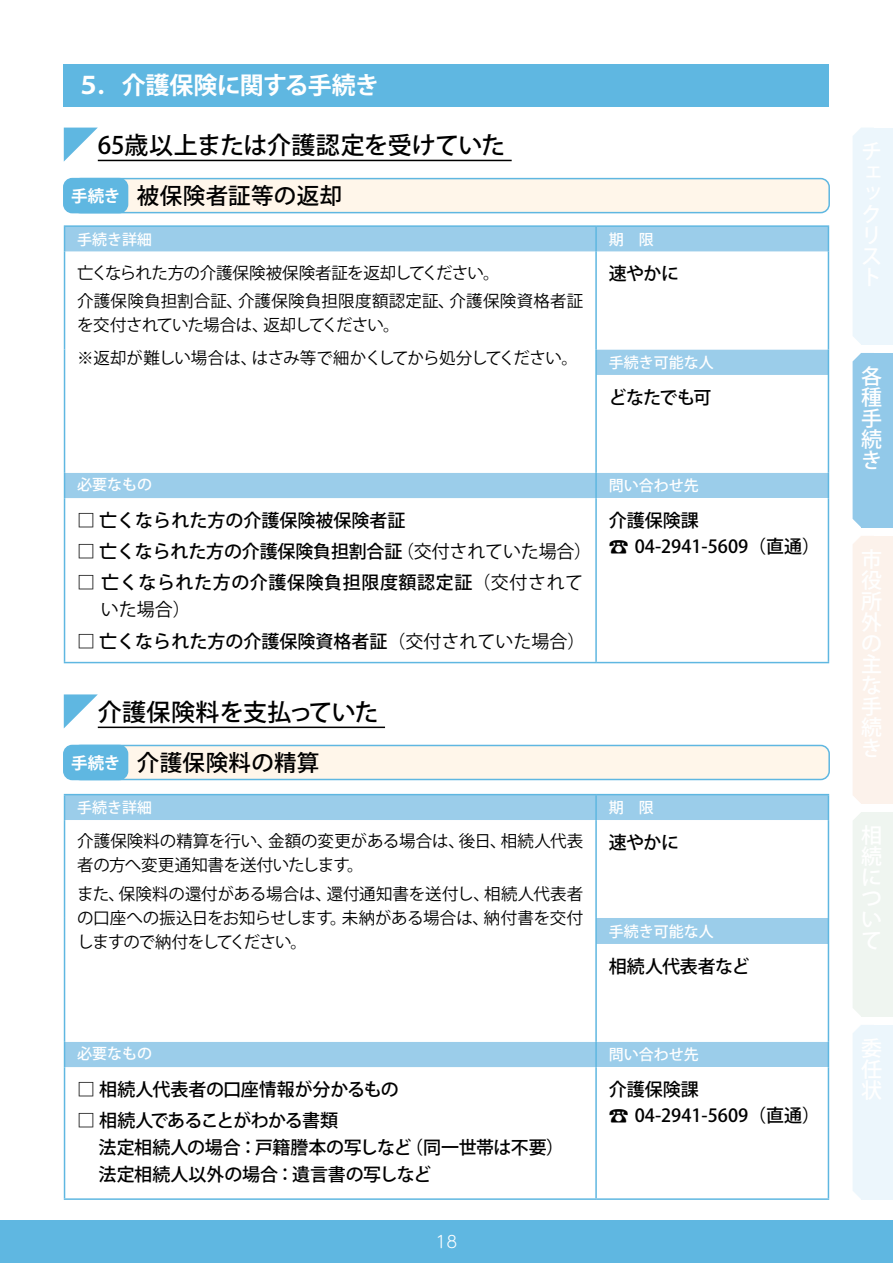
<style>
.page{position:relative;width:893px;height:1263px;background:#fff}
.page>*{position:absolute;margin:0;border:0;box-sizing:border-box;transform-origin:0 0}
.t1{font:500 24px "Koz Go Pro";letter-spacing:-.01em;color:#000}
.t2{font:700 24px "Koz Go Pro";letter-spacing:-.025em;color:#fff}
.t3{font:500 24px "Koz Go Pro";letter-spacing:.01em;color:#000}
.t4{font:500 22.5px "Koz Go Pro";letter-spacing:.015em;color:#000}
.t5{font:500 21px/21px "Koz Go Pro";color:#fff;text-align:justify}
.t6{font:500 18px/26.2px "Koz Go Pro";color:#000}
.t7{font:500 18px/27px "Koz Go Pro";letter-spacing:-.02em;color:#000}
.t8{font:500 18px/27px "Koz Go Pro";letter-spacing:.03em;color:#000}
.t9{font:16.5px/24px "Koz Go Pro";letter-spacing:-.015em;color:#000}
.t10{font:16.5px/32.5px "Koz Go Pro";letter-spacing:-.04em;color:#000}
.t11{font:300 16.5px "UD Shin M Go Pr 6 N";color:#fff}
.t12{font:500 15px "Koz Go Pro";color:#fff}
.s1{font-weight:700;font-size:16.5px;color:#fff}
.s2{font-weight:400}
.s3{font-size:19.8px}
</style>
<div class="page">
<div style="left:0;top:1220px;width:893px;height:43px;background:#5fb7e1"></div>
<hr style="left:98px;top:160px;width:414px;height:1px;background:#000">
<div style="left:64px;top:64px;width:765px;height:42px;background:#5fb7e1"></div>
<div style="left:65px;top:227px;width:763px;height:271px;background:#9bcdea"></div>
<svg style="left:65px;top:252px;width:530px;height:410px"></svg>
<svg style="left:597px;top:252px;width:231px;height:221px"></svg>
<hr style="left:64px;top:252px;width:1px;height:97px;background:#5fb7e1">
<svg style="left:64px;top:349px;width:1px;height:26px"></svg>
<hr style="left:64px;top:375px;width:1px;height:98px;background:#5fb7e1">
<svg style="left:64px;top:473px;width:1px;height:25px"></svg>
<hr style="left:64px;top:498px;width:1px;height:164px;background:#5fb7e1">
<hr style="left:64px;top:662px;width:532px;height:1px;background:#5fb7e1">
<hr style="left:595px;top:252px;width:2px;height:97px;background:#5fb7e1">
<hr style="left:828px;top:252px;width:1px;height:97px;background:#5fb7e1">
<hr style="left:595px;top:349px;width:2px;height:26px;background:#5fb7e1">
<svg style="left:828px;top:349px;width:1px;height:26px"></svg>
<hr style="left:595px;top:375px;width:2px;height:98px;background:#5fb7e1">
<hr style="left:828px;top:375px;width:1px;height:98px;background:#5fb7e1">
<hr style="left:595px;top:473px;width:2px;height:25px;background:#5fb7e1">
<svg style="left:828px;top:473px;width:1px;height:25px"></svg>
<hr style="left:595px;top:498px;width:2px;height:164px;background:#5fb7e1">
<hr style="left:828px;top:498px;width:1px;height:164px;background:#5fb7e1">
<hr style="left:596px;top:662px;width:233px;height:1px;background:#5fb7e1">
<hr style="left:64px;top:225px;width:532px;height:2px;background:#5fb7e1">
<svg style="left:64px;top:227px;width:1px;height:25px"></svg>
<hr style="left:596px;top:225px;width:233px;height:2px;background:#5fb7e1">
<hr style="left:595px;top:227px;width:2px;height:25px;background:#5fb7e1">
<svg style="left:828px;top:227px;width:1px;height:25px"></svg>
<svg style="left:64px;top:128px;width:34px;height:34px"></svg>
<div style="left:72px;top:179px;width:757px;height:34px;background:#fff6ea;border-radius:9px"></div>
<div style="left:72px;top:178px;width:758px;height:35px;border:2px solid #5fb7e1;border-radius:9px"></div>
<div style="left:64px;top:179px;width:64px;height:34px;background:#5fb7e1;border-radius:9px"></div>
<div style="left:63px;top:178px;width:65px;height:35px;border:2px solid #5fb7e1;border-radius:9px"></div>
<hr style="left:98px;top:726px;width:287px;height:2px;background:#000">
<div style="left:65px;top:795px;width:763px;height:272px;background:#9bcdea"></div>
<svg style="left:65px;top:820px;width:530px;height:378px"></svg>
<svg style="left:597px;top:820px;width:231px;height:222px"></svg>
<hr style="left:64px;top:820px;width:1px;height:98px;background:#5fb7e1">
<svg style="left:64px;top:918px;width:1px;height:26px"></svg>
<hr style="left:64px;top:944px;width:1px;height:98px;background:#5fb7e1">
<svg style="left:64px;top:1042px;width:1px;height:25px"></svg>
<hr style="left:64px;top:1067px;width:1px;height:131px;background:#5fb7e1">
<hr style="left:64px;top:1198px;width:532px;height:2px;background:#5fb7e1">
<hr style="left:595px;top:820px;width:2px;height:98px;background:#5fb7e1">
<hr style="left:828px;top:820px;width:1px;height:98px;background:#5fb7e1">
<hr style="left:595px;top:918px;width:2px;height:26px;background:#5fb7e1">
<svg style="left:828px;top:918px;width:1px;height:26px"></svg>
<hr style="left:595px;top:944px;width:2px;height:98px;background:#5fb7e1">
<hr style="left:828px;top:944px;width:1px;height:98px;background:#5fb7e1">
<hr style="left:595px;top:1042px;width:2px;height:25px;background:#5fb7e1">
<svg style="left:828px;top:1042px;width:1px;height:25px"></svg>
<hr style="left:595px;top:1067px;width:2px;height:131px;background:#5fb7e1">
<hr style="left:828px;top:1067px;width:1px;height:131px;background:#5fb7e1">
<hr style="left:596px;top:1198px;width:233px;height:2px;background:#5fb7e1">
<hr style="left:64px;top:794px;width:532px;height:1px;background:#5fb7e1">
<svg style="left:64px;top:795px;width:1px;height:25px"></svg>
<hr style="left:596px;top:794px;width:233px;height:1px;background:#5fb7e1">
<hr style="left:595px;top:795px;width:2px;height:25px;background:#5fb7e1">
<svg style="left:828px;top:795px;width:1px;height:25px"></svg>
<svg style="left:64px;top:694px;width:34px;height:34px"></svg>
<div style="left:72px;top:745px;width:757px;height:34px;background:#fff6ea;border-radius:9px"></div>
<div style="left:72px;top:745px;width:758px;height:35px;border:2px solid #5fb7e1;border-radius:9px"></div>
<div style="left:64px;top:745px;width:64px;height:34px;background:#5fb7e1;border-radius:9px"></div>
<div style="left:63px;top:745px;width:65px;height:35px;border:2px solid #5fb7e1;border-radius:9px"></div>
<div style="left:853px;top:128px;width:8px;height:216px;background:#ecf6fc"></div>
<div style="left:861px;top:128px;width:32px;height:216px;background:#ecf6fc"></div>
<svg style="left:853px;top:353px;width:8px;height:174px"></svg>
<div style="left:861px;top:353px;width:32px;height:174px;background:#92c9e9"></div>
<div style="left:853px;top:536px;width:8px;height:267px;background:#fcf2eb"></div>
<div style="left:861px;top:536px;width:32px;height:268px;background:#fcf2eb"></div>
<svg style="left:853px;top:1025px;width:8px;height:174px"></svg>
<div style="left:861px;top:1025px;width:32px;height:174px;background:#ecf6fc"></div>
<div style="left:853px;top:813px;width:8px;height:203px;background:#eff5f0"></div>
<div style="left:861px;top:812px;width:32px;height:204px;background:#eff5f0"></div>
<h1 class="t2" style="left:77px;top:70px;width:304px">５．介護保険に関する手続き</h1>
<h1 class="t1" style="left:98px;top:129px;width:409px">65歳以上または介護認定を受けていた</h1>
<h2 class="t4" style="left:71px;top:181px;width:273px"><span class="s1">手続き</span> 被保険者証等の返却</h2>
<p class="t12" style="left:77px;top:229px;width:77px">手続き詳細</p>
<p class="t12" style="left:609px;top:229px;width:46px">期　限</p>
<p class="t9" style="left:77px;top:259px;width:507px;line-height:28.2px">亡くなられた方の介護保険被保険者証を返却してください。<br>介護保険負担割合証、介護保険負担限度額認定証、介護保険資格者証</p>
<p class="t10" style="left:77px;top:309px;width:502px">を交付されていた場合は、返却してください。<br>※返却が難しい場合は、はさみ等で細かくしてから処分してください。</p>
<p class="t6" style="left:609px;top:261px;width:72px">速やかに</p>
<p class="t12" style="left:609px;top:353px;width:106px">手続き可能な人</p>
<p class="t6" style="left:609px;top:385px;width:104px">どなたでも可</p>
<p class="t12" style="left:77px;top:475px;width:77px">必要なもの</p>
<p class="t12" style="left:609px;top:476px;width:91px">問い合わせ先</p>
<p class="t6" style="left:77px;top:508px;width:330px">□ 亡くなられた方の介護保険被保険者証</p>
<p class="t6" style="left:77px;top:539px;width:516px">□ 亡くなられた方の介護保険負担割合証<span class="s2">（交付されていた場合）</span></p>
<p class="t8" style="left:101px;top:570px;width:484px;text-indent:-23px">□ 亡くなられた方の介護保険負担限度額認定証<span class="s2">（交付されていた場合）</span></p>
<p class="t6" style="left:77px;top:629px;width:510px">□ 亡くなられた方の介護保険資格者証<span class="s2">（交付されていた場合）</span></p>
<p class="t6" style="left:609px;top:508px;width:213px">介護保険課<br><span class="s3">☎</span> 04-2941-5609（直通）</p>
<h1 class="t3" style="left:98px;top:696px;width:282px">介護保険料を支払っていた</h1>
<h2 class="t4" style="left:71px;top:748px;width:250px"><span class="s1">手続き</span> 介護保険料の精算</h2>
<p class="t12" style="left:77px;top:798px;width:77px">手続き詳細</p>
<p class="t12" style="left:609px;top:798px;width:46px">期　限</p>
<p class="t9" style="left:77px;top:830px;width:507px">介護保険料の精算を行い、金額の変更がある場合は、後日、相続人代表者の方へ変更通知書を送付いたします。</p>
<p class="t9" style="left:77px;top:882px;width:507px;text-align:justify">また、保険料の還付がある場合は、還付通知書を送付し、相続人代表者の口座への振込日をお知らせします。未納がある場合は、納付書を交付しますので納付をしてください。</p>
<p class="t6" style="left:609px;top:830px;width:72px">速やかに</p>
<p class="t12" style="left:609px;top:921px;width:106px">手続き可能な人</p>
<p class="t6" style="left:609px;top:954px;width:142px">相続人代表者など</p>
<p class="t12" style="left:77px;top:1044px;width:77px">必要なもの</p>
<p class="t12" style="left:609px;top:1045px;width:91px">問い合わせ先</p>
<p class="t6" style="left:77px;top:1077px;width:323px">□ 相続人代表者の口座情報が分かるもの</p>
<p class="t7" style="left:99px;top:1108px;width:467px;text-indent:-21px">□ 相続人であることがわかる書類<br>法定相続人の場合：戸籍謄本の写しなど（同一世帯は不要）法定相続人以外の場合：遺言書の写しなど</p>
<p class="t6" style="left:609px;top:1077px;width:213px">介護保険課<br><span class="s3">☎</span> 04-2941-5609（直通）</p>
<p class="t11" style="left:436px;top:1228px;width:23px">18</p>
<p class="t5" style="left:861px;top:367px;width:22px">各種手続き</p>
</div>
